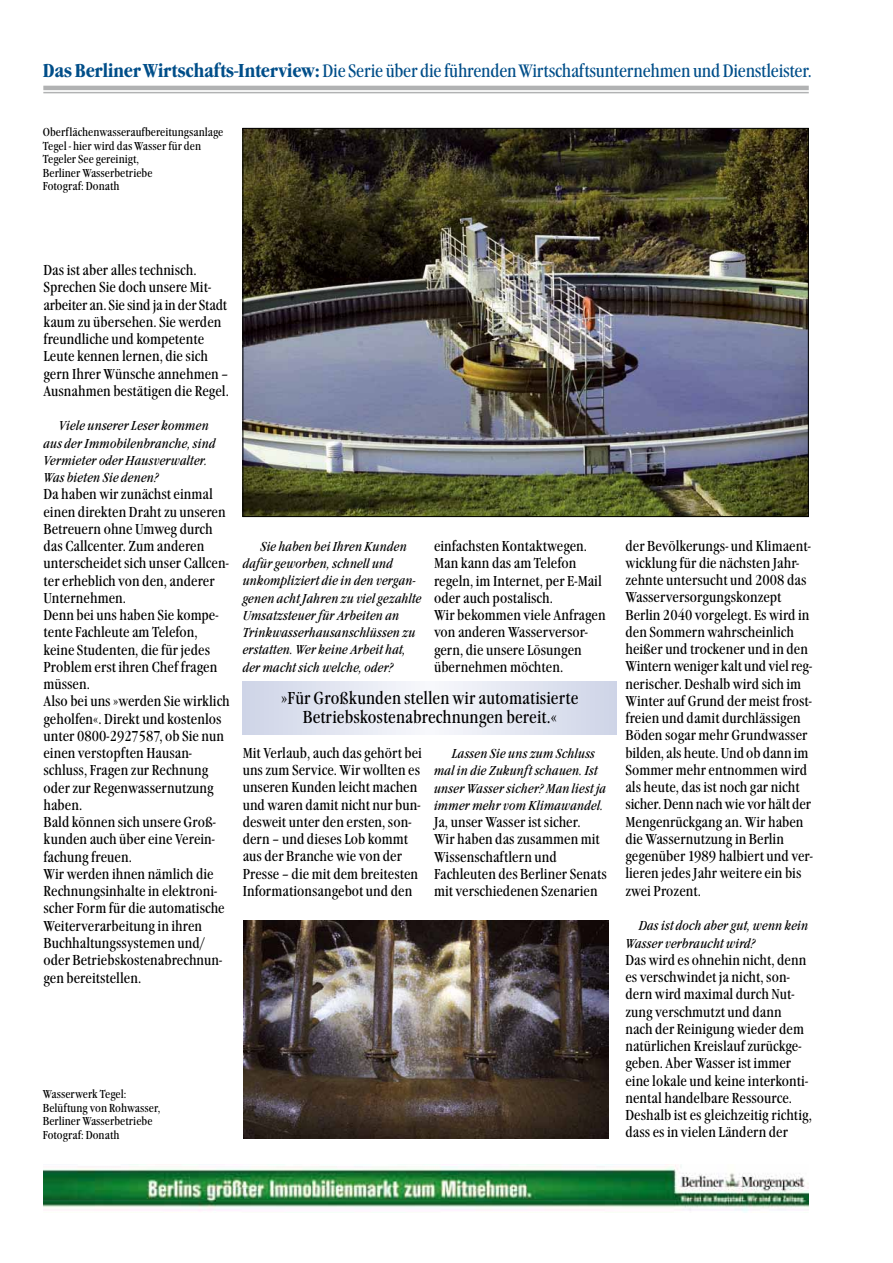
<style>
.page{position:relative;width:893px;height:1263px;background:#fff}
.page>*{position:absolute;margin:0;border:0;box-sizing:border-box;transform-origin:0 0}
.t1{font:condensed 18.75px "Garamond Itc T";letter-spacing:-.01em;color:#004e89}
.t2{font:condensed 18px/19.5px "Garamond Itc T";letter-spacing:.005em;color:#000;text-align:center}
.t3{font:condensed 15px/17.2px "Garamond Itc T";letter-spacing:.005em;color:#000}
.t4{font:italic condensed 13.5px/17.2px "Garamond Itc T";letter-spacing:.005em;color:#000}
.t5{font:condensed 12px/13.5px "Garamond Itc T";letter-spacing:.005em;color:#000}
.s1{font-weight:700;font-size:19.5px}
</style>
<div class="page">
<hr style="left:43px;top:86px;width:766px;height:4px;background:#b1b2b3">
<hr style="left:43px;top:92px;width:766px;height:1px;background:#b1b2b3">
<img style="left:245px;top:130px;width:561px;height:385px">
<div style="left:246px;top:682px;width:368px;height:53px;background:#cfd5e7"></div>
<div style="left:265px;top:682px;width:330px;height:53px;background:#d3d8ea"></div>
<div style="left:284px;top:682px;width:292px;height:53px;background:#d7dcec"></div>
<div style="left:302px;top:682px;width:255px;height:53px;background:#dbe0ee"></div>
<div style="left:317px;top:682px;width:226px;height:53px;background:#dfe3ef"></div>
<div style="left:335px;top:682px;width:189px;height:53px;background:#e3e6f1"></div>
<div style="left:354px;top:682px;width:151px;height:53px;background:#e7eaf4"></div>
<div style="left:373px;top:682px;width:113px;height:53px;background:#ebeef6"></div>
<div style="left:387px;top:682px;width:85px;height:53px;background:#eff1f8"></div>
<div style="left:406px;top:682px;width:47px;height:53px;background:#f3f4fa"></div>
<div style="left:425px;top:682px;width:9px;height:53px;background:#f7f8fc"></div>
<img style="left:43px;top:1165px;width:765px;height:47px">
<img style="left:244px;top:920px;width:364px;height:218px">
<p class="t1" style="left:43px;top:60px;width:770px"><span class="s1">Das BerlinerWirtschafts-Interview:</span> Die Serie über die führendenWirtschaftsunternehmen und Dienstleister.</p>
<p class="t5" style="left:43px;top:125px;width:182px">Oberflächenwasseraufbereitungsanlage<br>Tegel - hier wird das Wasser für den<br>Tegeler See gereinigt,<br>Berliner Wasserbetriebe<br>Fotograf: Donath</p>
<p class="t3" style="left:43px;top:262px;width:187px">Das ist aber alles technisch.<br>Sprechen Sie doch unsere Mit&shy;arbeiter an. Sie sind ja in der Stadt kaum zu übersehen. Sie werden freundliche und kompetente<br>Leute kennen lernen, die sich gern Ihrer Wünsche annehmen –<br>Ausnahmen bestätigen die Regel.</p>
<p class="t4" style="left:43px;top:417px;width:174px;text-indent:15px">Viele unserer Leser kommen aus der Immobilenbranche, sind<br>Vermieter oder Hausverwalter.<br>Was bieten Sie denen?</p>
<p class="t3" style="left:43px;top:486px;width:188px">Da haben wir zunächst einmal einen direkten Draht zu unseren<br>Betreuern ohne Umweg durch das Callcenter. Zum anderen unterscheidet sich unser Callcen&shy;ter erheblich von den, anderer<br>Unternehmen.<br>Denn bei uns haben Sie kompe&shy;tente Fachleute am Telefon, keine Studenten, die für jedes<br>Problem erst ihren Chef fragen müssen.<br>Also bei uns »werden Sie wirklich geholfen«. Direkt und kostenlos unter 0800-2927587, ob Sie nun einen verstopften Hausan&shy;schluss, Fragen zur Rechnung oder zur Regenwassernutzung haben.<br>Bald können sich unsere Groß&shy;kunden auch über eine Verein&shy;fachung freuen.<br>Wir werden ihnen nämlich die<br>Rechnungsinhalte in elektroni&shy;scher Form für die automatische<br>Weiterverarbeitung in ihren<br>Buchhaltungssystemen und/ oder Betriebskostenabrechnun&shy;gen bereitstellen.</p>
<p class="t4" style="left:243px;top:538px;width:181px;text-indent:18px">Sie haben bei Ihren Kunden dafür geworben, schnell und unkompliziert die in den vergan&shy;genen acht Jahren zu viel gezahlte<br>Umsatzsteuer für Arbeiten an<br>Trinkwasserhausanschlüssen zu erstatten. Wer keine Arbeit hat, der macht sich welche, oder?</p>
<p class="t3" style="left:434px;top:538px;width:173px">einfachsten Kontaktwegen.<br>Man kann das am Telefon regeln, im Internet, per E-Mail oder auch postalisch.<br>Wir bekommen viele Anfragen von anderen Wasserversor&shy;gern, die unsere Lösungen übernehmen möchten.</p>
<p class="t2" style="left:281px;top:688px;width:299px">»Für Großkunden stellen wir automatisierte<br>Betriebskostenabrechnungen bereit.«</p>
<p class="t3" style="left:243px;top:744px;width:181px">Mit Verlaub, auch das gehört bei uns zum Service. Wir wollten es unseren Kunden leicht machen und waren damit nicht nur bun&shy;desweit unter den ersten, son&shy;dern – und dieses Lob kommt aus der Branche wie von der<br>Presse – die mit dem breitesten<br>Informationsangebot und den</p>
<p class="t4" style="left:434px;top:745px;width:174px;text-indent:18px">Lassen Sie uns zum Schluss mal in die Zukunft schauen. Ist unser Wasser sicher? Man liest ja immer mehr vom Klimawandel.</p>
<p class="t3" style="left:434px;top:814px;width:174px">Ja, unser Wasser ist sicher.<br>Wir haben das zusammen mit<br>Wissenschaftlern und<br>Fachleuten des Berliner Senats mit verschiedenen Szenarien</p>
<p class="t5" style="left:43px;top:1087px;width:119px">Wasserwerk Tegel:<br>Belüftung von Rohwasser,<br>Berliner Wasserbetriebe<br>Fotograf: Donath</p>
<p class="t3" style="left:625px;top:537px;width:189px">der Bevölkerungs- und Klimaent&shy;wicklung für die nächsten Jahr&shy;zehnte untersucht und 2008 das<br>Wasserversorgungskonzept<br>Berlin 2040 vorgelegt. Es wird in den Sommern wahrscheinlich heißer und trockener und in den<br>Winternweniger kalt und viel reg&shy;nerischer. Deshalb wird sich im<br>Winter auf Grund der meist frost&shy;freien und damit durchlässigen<br>Böden sogar mehr Grundwasser bilden, als heute. Und ob dann im<br>Sommer mehr entnommen wird als heute, das ist noch gar nicht sicher. Denn nach wie vor hält der<br>Mengenrückgang an. Wir haben die Wassernutzung in Berlin gegenüber 1989 halbiert und ver&shy;lieren jedes Jahr weitere ein bis zwei Prozent.</p>
<p class="t4" style="left:625px;top:917px;width:185px;text-indent:13px">Das ist doch aber gut, wenn kein<br>Wasser verbraucht wird?</p>
<p class="t3" style="left:625px;top:951px;width:188px">Das wird es ohnehin nicht, denn es verschwindet ja nicht, son&shy;dern wird maximal durch Nut&shy;zung verschmutzt und dann nach der Reinigung wieder dem natürlichen Kreislauf zurückge&shy;geben. Aber Wasser ist immer eine lokale und keine interkonti&shy;nental handelbare Ressource.<br>Deshalb ist es gleichzeitig richtig, dass es in vielen Ländern der</p>
</div>
